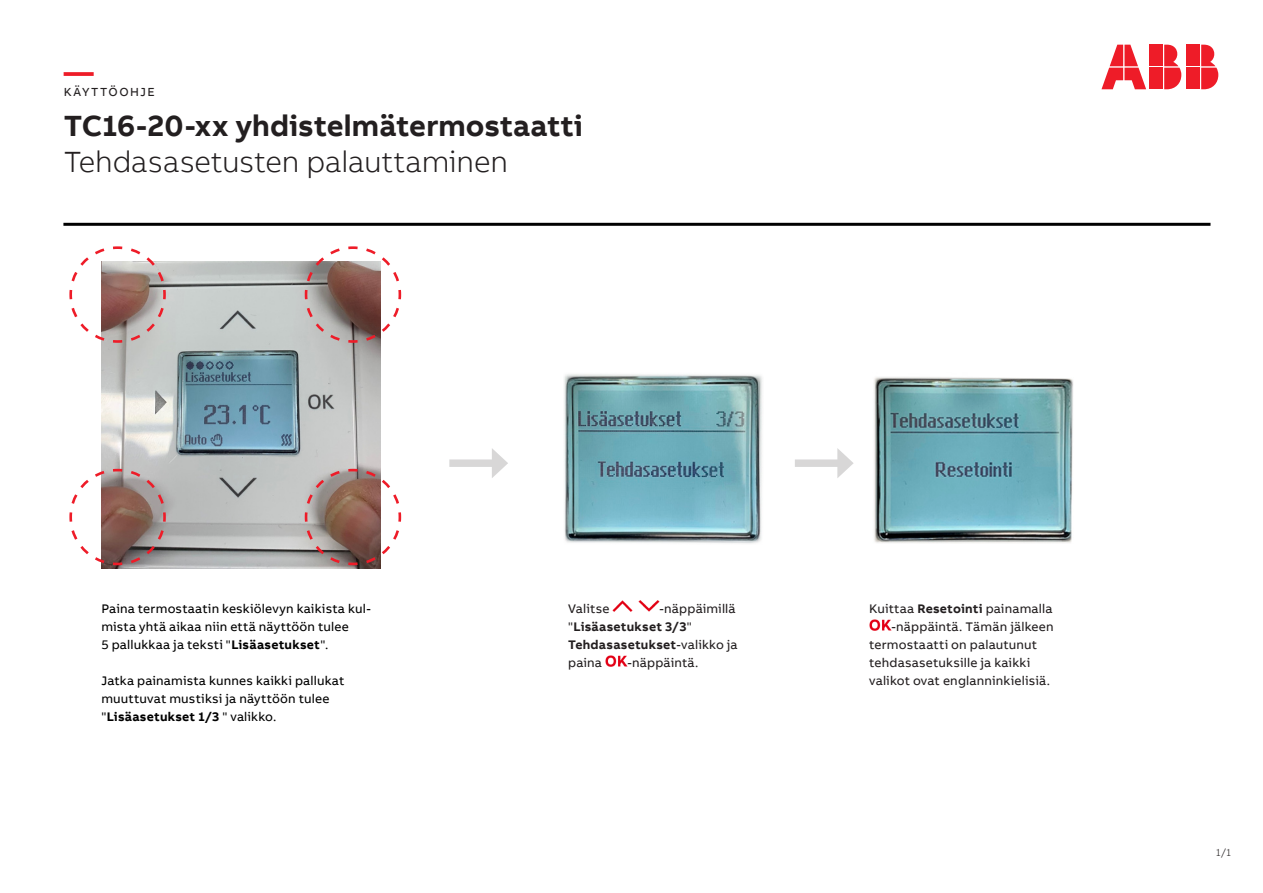
<style>
.page{position:relative;width:1263px;height:893px;background:#fff}
.page>*{position:absolute;margin:0;border:0;box-sizing:border-box;transform-origin:0 0}
.Headline_M_20pt_24pt{font:700 30px "AB Bvoice";color:#231f20}
.Subheadline_M_20pt_2{font:300 30px "AB Bvoice";letter-spacing:-.005em;color:#231f20}
.Headline_M_20pt_24pt-2{font:700 30px "AB Bvoice";color:#ee1c28}
.Copytext_8_5pt_12pt{font:12.75px/18px "AB Bvoice";letter-spacing:.015em;color:#000}
.Copytext_8_5pt_12pt-2{font:12.75px "AB Bvoice";letter-spacing:.015em;color:#231f20}
.Copytext_8_5pt_12pt-3{font:700 12.75px/18px "AB Bvoice";letter-spacing:.015em;color:#231f20}
.Category_M_8pt_9_6pt{font:12px "AB Bvoice";letter-spacing:.12em;color:#231f20}
.t1{font:300 10.5px "AB Bvoice";color:#231f20}
.s1{font-weight:700}
.s2{font-weight:400}
</style>
<div class="page">
<img style="left:613px;top:600px;width:20px;height:12px">
<img style="left:639px;top:600px;width:20px;height:12px">
<img style="left:605px;top:656px;width:22px;height:11px">
<img style="left:869px;top:620px;width:22px;height:11px">
<hr style="left:63px;top:223px;width:1147px;height:3px;background:#000">
<div style="left:1187px;top:45px;width:13px;height:21px;background:#ee1c28"></div>
<div style="left:1187px;top:68px;width:13px;height:21px;background:#ee1c28"></div>
<svg style="left:1201px;top:45px;width:17px;height:44px"></svg>
<svg style="left:1101px;top:45px;width:45px;height:44px"></svg>
<div style="left:1150px;top:45px;width:13px;height:21px;background:#ee1c28"></div>
<div style="left:1150px;top:68px;width:13px;height:21px;background:#ee1c28"></div>
<svg style="left:1164px;top:45px;width:17px;height:44px"></svg>
<div style="left:795px;top:459px;width:49px;height:8px;background:#d8d7d7"></div>
<svg style="left:837px;top:448px;width:17px;height:30px"></svg>
<div style="left:449px;top:459px;width:49px;height:8px;background:#d8d7d7"></div>
<svg style="left:492px;top:448px;width:16px;height:30px"></svg>
<img style="left:564px;top:374px;width:198px;height:170px">
<img style="left:874px;top:377px;width:199px;height:166px">
<img style="left:101px;top:262px;width:279px;height:306px">
<svg style="left:69px;top:246px;width:98px;height:98px"></svg>
<svg style="left:303px;top:246px;width:99px;height:98px"></svg>
<svg style="left:69px;top:467px;width:98px;height:100px"></svg>
<svg style="left:303px;top:467px;width:99px;height:100px"></svg>
<p class="Headline_M_20pt_24pt-2" style="left:64px;top:53px;width:31px">—</p>
<p class="Category_M_8pt_9_6pt" style="left:64px;top:85px;width:92px">KÄYTTÖOHJE</p>
<p class="Headline_M_20pt_24pt" style="left:64px;top:107px;width:521px">TC16-20-xx yhdistelmätermostaatti</p>
<p class="Subheadline_M_20pt_2" style="left:64px;top:144px;width:446px">Tehdasasetusten palauttaminen</p>
<p class="Copytext_8_5pt_12pt" style="left:101px;top:600px;width:271px">Paina termostaatin keskiölevyn kaikista kul&shy;mista yhtä aikaa niin että näyttöön tulee<br>5 pallukkaa ja teksti "<span class="s1">Lisäasetukset</span>".</p>
<p class="Copytext_8_5pt_12pt" style="left:101px;top:672px;width:244px">Jatka painamista kunnes kaikki pallukat muuttuvat mustiksi ja näyttöön tulee "<span class="s1">Lisäasetukset 1/3</span> " valikko.</p>
<p class="Copytext_8_5pt_12pt-2" style="left:568px;top:601px;width:43px">Valitse</p>
<p class="Copytext_8_5pt_12pt-3" style="left:568px;top:599px;width:169px;text-indent:91px"><span class="s2">-näppäimillä "</span>Lisäasetukset 3/3<span class="s2">"</span></p>
<p class="Copytext_8_5pt_12pt-3" style="left:568px;top:635px;width:171px">Tehdasasetukset<span class="s2">-valikko ja paina</span></p>
<p class="Copytext_8_5pt_12pt-2" style="left:627px;top:655px;width:73px">-näppäintä.</p>
<p class="Copytext_8_5pt_12pt-2" style="left:869px;top:601px;width:185px">Kuittaa <span class="s1">Resetointi</span> painamalla</p>
<p class="Copytext_8_5pt_12pt-2" style="left:891px;top:619px;width:164px">-näppäintä. Tämän jälkeen</p>
<p class="Copytext_8_5pt_12pt-2" style="left:869px;top:637px;width:170px">termostaatti on palautunut</p>
<p class="Copytext_8_5pt_12pt-2" style="left:869px;top:655px;width:163px">tehdasasetuksille ja kaikki</p>
<p class="Copytext_8_5pt_12pt-2" style="left:869px;top:673px;width:182px">valikot ovat englanninkielisiä.</p>
<p class="t1" style="left:1216px;top:846px;width:16px">1/1</p>
</div>
